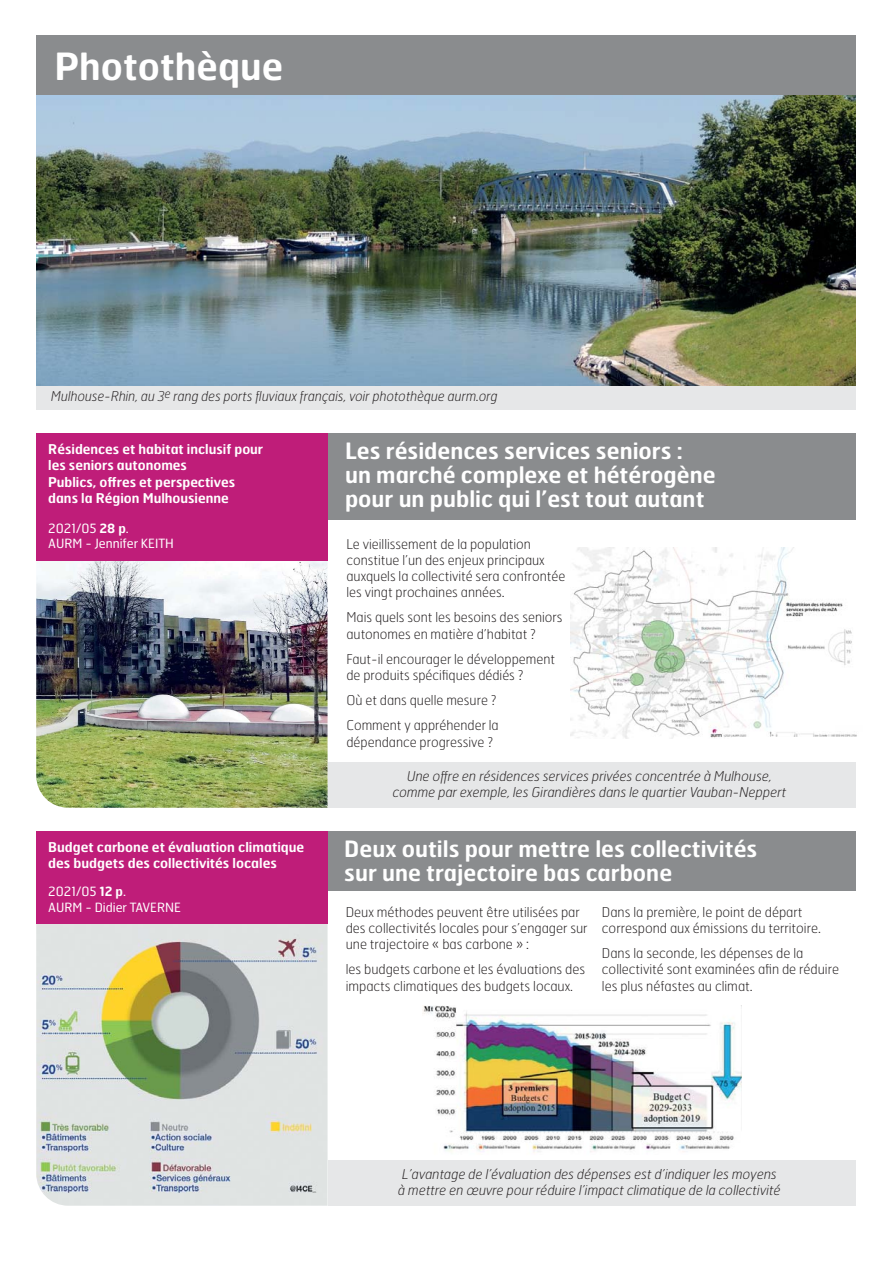
<style>
.page{position:relative;width:893px;height:1263px;background:#fff}
.page>*{position:absolute;margin:0;border:0;box-sizing:border-box;transform-origin:0 0}
.t1{font:600 37.5px "Hermes FB";color:#fff}
.t2{font:600 22.5px/24px "Hermes FB";color:#fff}
.t3{font:100 13.5px/16.2px "Hermes FB";color:#231f20}
.t4{font:italic 100 13.5px/16.2px "Hermes FB";color:#231f20;text-align:center}
.t5{font:600 13.5px/16.2px "Hermes FB";color:#fff}
.t6{font:12.75px/15.3px "Hermes FB";color:#fff}
.s1{font-weight:600}
</style>
<div class="page">
<img style="left:423px;top:1005px;width:319px;height:148px">
<img style="left:570px;top:547px;width:287px;height:192px">
<div style="left:36px;top:382px;width:819px;height:28px;background:#e6e7e8"></div>
<img style="left:36px;top:561px;width:292px;height:247px">
<img style="left:36px;top:924px;width:292px;height:282px">
<div style="left:320px;top:831px;width:535px;height:59px;background:#8a8c8e"></div>
<div style="left:36px;top:831px;width:292px;height:93px;background:#bf1d79"></div>
<img style="left:36px;top:94px;width:819px;height:291px">
<div style="left:328px;top:762px;width:527px;height:46px;background:#e6e7e8"></div>
<div style="left:319px;top:433px;width:536px;height:87px;background:#8a8c8e"></div>
<div style="left:36px;top:433px;width:292px;height:128px;background:#bf1d79"></div>
<div style="left:328px;top:1160px;width:527px;height:46px;background:#e6e7e8"></div>
<div style="left:36px;top:35px;width:819px;height:59px;background:#8a8c8e"></div>
<h1 class="t1" style="left:54px;top:49px;width:230px">Photothèque</h1>
<p class="t4" style="left:51px;top:389px;width:448px">Mulhouse-Rhin, au 3<sup>e</sup> rang des ports fluviaux français, voir photothèque aurm.org</p>
<p class="t5" style="left:48px;top:442px;width:216px">Résidences et habitat inclusif pour les seniors autonomes<br>Publics, offres et perspectives dans la Région Mulhousienne</p>
<p class="t6" style="left:48px;top:521px;width:127px">2021/05 <span class="s1">28 p</span>.<br>AURM - Jennifer KEITH</p>
<p class="t5" style="left:48px;top:840px;width:258px">Budget carbone et évaluation climatique des budgets des collectivités locales</p>
<p class="t6" style="left:48px;top:884px;width:134px">2021/05 <span class="s1">12 p</span>.<br>AURM - Didier TAVERNE</p>
<h2 class="t2" style="left:345px;top:440px;width:372px">Les résidences services seniors :<br>un marché complexe et hétérogène pour un public qui l’est tout autant</h2>
<p class="t3" style="left:346px;top:535px;width:220px">Le vieillissement de la population constitue l’un des enjeux principaux auxquels la collectivité sera confrontée les vingt prochaines années.</p>
<p class="t3" style="left:346px;top:609px;width:218px">Mais quels sont les besoins des seniors autonomes en matière d’habitat ?</p>
<p class="t3" style="left:346px;top:650px;width:210px">Faut-il encourager le développement de produits spécifiques dédiés ?</p>
<p class="t3" style="left:346px;top:687px;width:154px;line-height:25.2px">Où et dans quelle mesure ?<br>Comment y appréhender la</p>
<p class="t3" style="left:346px;top:733px;width:148px">dépendance progressive ?</p>
<p class="t4" style="left:393px;top:768px;width:395px">Une offre en résidences services privées concentrée à Mulhouse, comme par exemple, les Girandières dans le quartier Vauban-Neppert</p>
<h2 class="t2" style="left:344px;top:838px;width:415px">Deux outils pour mettre les collectivités sur une trajectoire bas carbone</h2>
<p class="t3" style="left:346px;top:903px;width:243px">Deux méthodes peuvent être utilisées par des collectivités locales pour s’engager sur une trajectoire « bas carbone » :</p>
<p class="t3" style="left:346px;top:961px;width:241px">les budgets carbone et les évaluations des impacts climatiques des budgets locaux.</p>
<p class="t3" style="left:602px;top:903px;width:221px">Dans la première, le point de départ correspond aux émissions du territoire.</p>
<p class="t3" style="left:602px;top:945px;width:239px">Dans la seconde, les dépenses de la collectivité sont examinées afin de réduire les plus néfastes au climat.</p>
<p class="t4" style="left:398px;top:1166px;width:384px;text-align:left">L’avantage de l’évaluation des dépenses est d’indiquer les moyens à mettre en œuvre pour réduire l’impact climatique de la collectivité</p>
</div>
